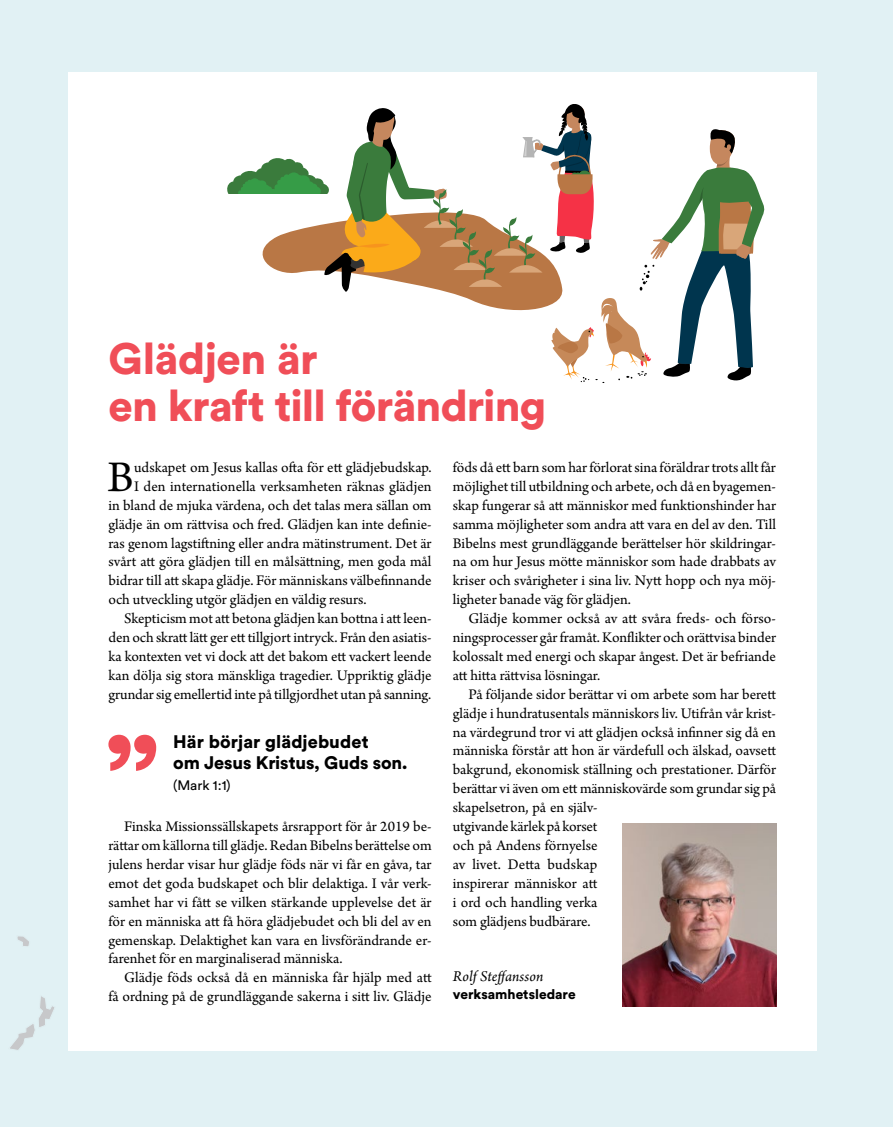
<style>
.page{position:relative;width:893px;height:1127px;background:#e1f1f4}
.page>*{position:absolute;margin:0;border:0;box-sizing:border-box;transform-origin:0 0}
.t1{font:46.05px "Arno Pro";color:#000}
.t2{font:900 43.5px "Circular Std";letter-spacing:-.015em;color:#f04e58}
.t3{font:900 18px/21px "Circular Std";color:#000}
.t4{font:italic 15.75px "Arno Pro";letter-spacing:.005em;color:#000}
.t5{font:15.45px/18.9px "Arno Pro";color:#000;text-align:justify}
.t6{font:900 13.65px "Circular Std";color:#000}
.t7{font:13.65px "Circular Std";color:#000}
</style>
<div class="page">
<svg style="left:17px;top:936px;width:12px;height:10px"></svg>
<svg style="left:10px;top:996px;width:44px;height:54px"></svg>
<div style="left:68px;top:72px;width:748px;height:978px;background:#fff"></div>
<svg style="left:227px;top:104px;width:538px;height:279px"></svg>
<svg style="left:108px;top:735px;width:48px;height:36px"></svg>
<img style="left:623px;top:823px;width:153px;height:183px">
<p class="t2" style="left:108px;top:330px;width:211px">Glädjen är</p>
<p class="t2" style="left:108px;top:377px;width:439px">en kraft till förändring</p>
<p class="t1" style="left:108px;top:451px;width:28px">B</p>
<p class="t5" style="left:134px;top:459px;width:299px">udskapet om Jesus kallas ofta för ett glädjebudskap.</p>
<p class="t5" style="left:134px;top:477px;width:299px">I den internationella verksamheten räknas glädjen</p>
<p class="t5" style="left:108px;top:496px;width:325px">in bland de mjuka värdena, och det talas mera sällan om</p>
<p class="t5" style="left:108px;top:515px;width:325px">glädje än om rättvisa och fred. Glädjen kan inte definie-</p>
<p class="t5" style="left:108px;top:534px;width:325px">ras genom lagstiftning eller andra mätinstrument. Det är</p>
<p class="t5" style="left:108px;top:553px;width:325px">svårt att göra glädjen till en målsättning, men goda mål</p>
<p class="t5" style="left:108px;top:572px;width:325px">bidrar till att skapa glädje. För människans välbefinnande</p>
<p class="t5" style="left:108px;top:591px;width:260px">och utveckling utgör glädjen en väldig resurs.</p>
<p class="t5" style="left:108px;top:610px;width:325px;text-indent:16px">Skepticism mot att betona glädjen kan bottna i att leen&shy;den och skratt lätt ger ett tillgjort intryck. Från den asiatis&shy;ka kontexten vet vi dock att det bakom ett vackert leende kan dölja sig stora mänskliga tragedier. Uppriktig glädje grundar sig emellertid inte på tillgjordhet utan på sanning.</p>
<p class="t3" style="left:173px;top:730px;width:236px">Här börjar glädjebudet<br>om Jesus Kristus, Guds son.</p>
<p class="t7" style="left:173px;top:776px;width:59px">(Mark 1:1)</p>
<p class="t5" style="left:108px;top:818px;width:325px;text-indent:16px">Finska Missionssällskapets årsrapport för år 2019 be&shy;rättar om källorna till glädje. Redan Bibelns berättelse om julens herdar visar hur glädje föds när vi får en gåva, tar emot det goda budskapet och blir delaktiga. I vår verk&shy;samhet har vi fått se vilken stärkande upplevelse det är för en människa att få höra glädjebudet och bli del av en gemenskap. Delaktighet kan vara en livsförändrande er&shy;farenhet för en marginaliserad människa.</p>
<p class="t5" style="left:108px;top:969px;width:325px;text-align:right">Glädje föds också då en människa får hjälp med att<br>få ordning på de grundläggande sakerna i sitt liv. Glädje</p>
<p class="t5" style="left:453px;top:459px;width:325px">föds då ett barn som har förlorat sina föräldrar trots allt får möjlighet till utbildning och arbete, och då en byagemen&shy;skap fungerar så att människor med funktionshinder har samma möjligheter som andra att vara en del av den. Till Bibelns mest grundläggande berättelser hör skildringar&shy;na om hur Jesus mötte människor som hade drabbats av kriser och svårigheter i sina liv. Nytt hopp och nya möj&shy;ligheter banade väg för glädjen.</p>
<p class="t5" style="left:453px;top:610px;width:325px;text-indent:16px">Glädje kommer också av att svåra freds- och förso&shy;ningsprocesser går framåt. Konflikter och orättvisa binder kolossalt med energi och skapar ångest. Det är befriande att hitta rättvisa lösningar.</p>
<p class="t5" style="left:453px;top:685px;width:325px;text-align:left;text-indent:16px">På följande sidor berättar vi om arbete som har berett glädje i hundratusentals människors liv. Utifrån vår krist&shy;na värdegrund tror vi att glädjen också infinner sig då en människa förstår att hon är värdefull och älskad, oavsett bakgrund, ekonomisk ställning och prestationer. Därför berättar vi även om ett människovärde som grundar sig på skapelsetron, på en själv-<br>utgivande kärlek på korset<br>och på Andens förnyelse<br>av livet. Detta budskap<br>inspirerar människor att<br>i ord och handling verka<br>som glädjens budbärare.</p>
<p class="t4" style="left:453px;top:967px;width:92px">Rolf Steffansson</p>
<p class="t6" style="left:453px;top:985px;width:124px">verksamhetsledare</p>
</div>
